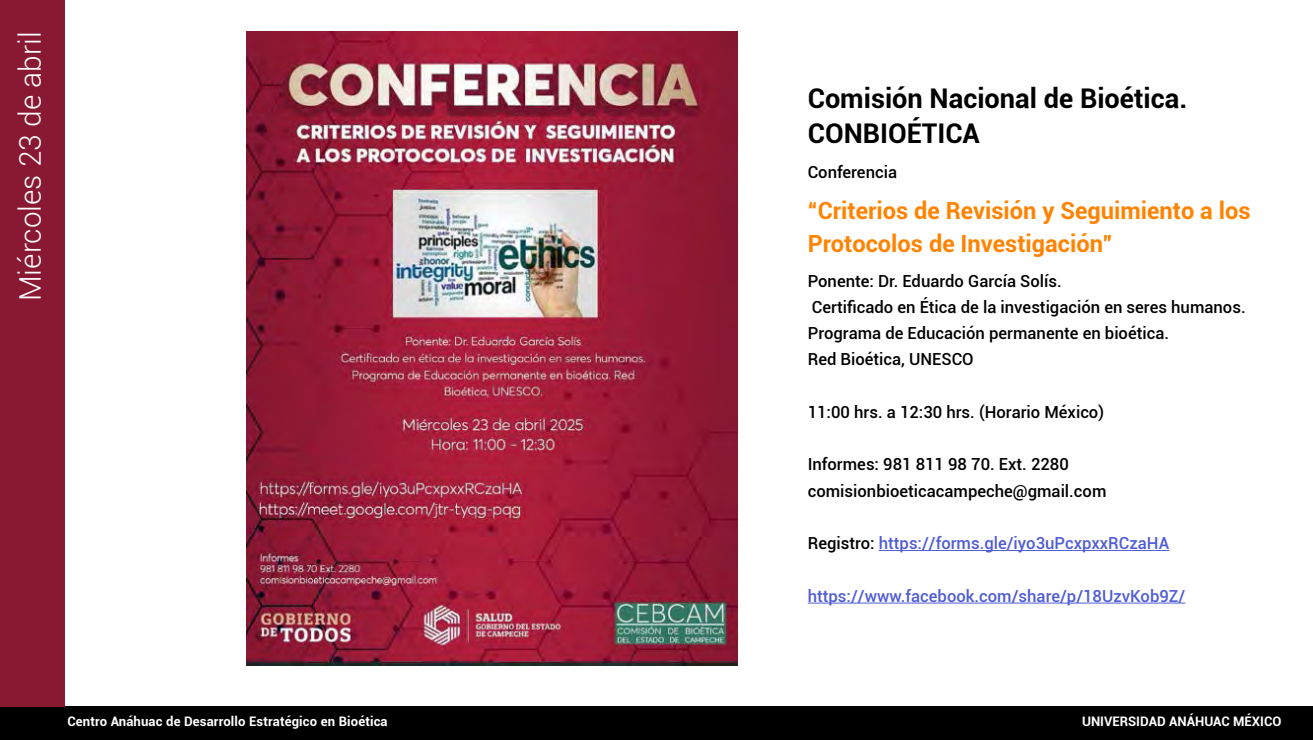
<style>
.page{position:relative;width:1313px;height:740px;background:#fff}
.page>*{position:absolute;margin:0;border:0;box-sizing:border-box;transform-origin:0 0}
.t1{font:300 29.75px "Roboto";color:#fff}
.t2{font:700 27.12px/35px "Roboto";color:#000}
.t3{font:700 23.62px/32.4px "Roboto";color:#ff8300}
.t4{font:500 16.62px/26.2px "Roboto";color:#000}
.t5{font:500 16.62px "Roboto";color:#4f5cd6}
.t6{font:700 13.12px "Roboto";letter-spacing:.01em;color:#fff}
.s1{color:#000}
</style>
<div class="page">
<div style="left:0;top:706px;width:1312px;height:33px;background:#000"></div>
<div style="left:0;top:0;width:65px;height:706px;background:#891932"></div>
<img style="left:246px;top:32px;width:492px;height:632px">
<hr style="left:878px;top:550px;width:291px;height:1px;background:#4f5cd6">
<hr style="left:807px;top:602px;width:378px;height:1px;background:#4f5cd6">
<h1 class="t1" style="left:10px;top:301px;width:271px;rotate:-90deg">Miércoles 23 de abril</h1>
<h2 class="t2" style="left:807px;top:80px;width:381px">Comisión Nacional de Bioética.<br>CONBIOÉTICA</h2>
<p class="t4" style="left:807px;top:158px;width:91px">Conferencia</p>
<h3 class="t3" style="left:807px;top:193px;width:444px">“Criterios de Revisión y Seguimiento a los<br>Protocolos de Investigación”</h3>
<p class="t4" style="left:807px;top:267px;width:439px">Ponente: Dr. Eduardo García Solís.<br>Certificado en Ética de la investigación en seres humanos.<br>Programa de Educación permanente en bioética.<br>Red Bioética, UNESCO</p>
<p class="t4" style="left:807px;top:398px;width:298px">11:00 hrs. a 12:30 hrs. (Horario México)</p>
<p class="t4" style="left:807px;top:450px;width:300px">Informes: 981 811 98 70. Ext. 2280 comisionbioeticacampeche@gmail.com</p>
<p class="t5" style="left:807px;top:531px;width:363px"><span class="s1">Registro:</span> https://forms.gle/iyo3uPcxpxxRCzaHA</p>
<p class="t5" style="left:807px;top:584px;width:379px">https://www.facebook.com/share/p/18UzvKob9Z/</p>
<p class="t6" style="left:67px;top:711px;width:322px">Centro Anáhuac de Desarrollo Estratégico en Bioética</p>
<p class="t6" style="left:1082px;top:711px;width:201px">UNIVERSIDAD ANÁHUAC MÉXICO</p>
</div>
